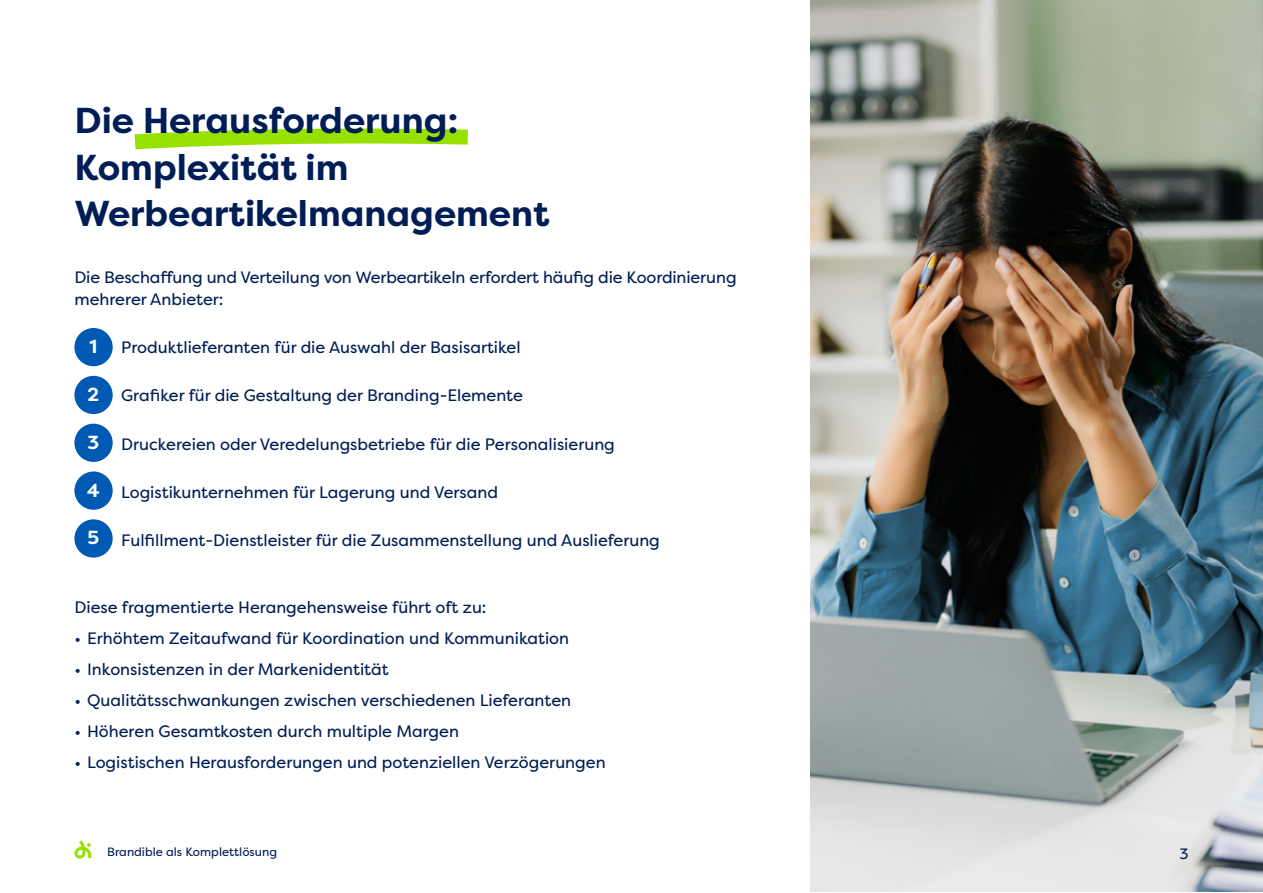
<style>
.page{position:relative;width:1263px;height:893px;background:#fff}
.page>*{position:absolute;margin:0;border:0;box-sizing:border-box;transform-origin:0 0}
.t1{font:700 36px/46.8px "Filson Pro";color:#001e55}
.t2{font:700 18.9px "Filson Pro";color:#fff}
.t3{font:16.5px/22.5px "Filson Pro";color:#001e55}
.t4{font:15px "Filson Pro";color:#001e55}
.t5{font:12px "Filson Pro";color:#001e55}
</style>
<div class="page">
<svg style="left:134px;top:128px;width:334px;height:22px"></svg>
<img style="left:810px;top:0;width:453px;height:891px">
<div style="left:74px;top:328px;width:39px;height:38px;background:#005ab4;border-radius:50%"></div>
<div style="left:74px;top:376px;width:39px;height:38px;background:#005ab4;border-radius:50%"></div>
<div style="left:74px;top:424px;width:39px;height:38px;background:#005ab4;border-radius:50%"></div>
<div style="left:74px;top:471px;width:39px;height:39px;background:#005ab4;border-radius:50%"></div>
<div style="left:74px;top:519px;width:39px;height:39px;background:#005ab4;border-radius:50%"></div>
<svg style="left:74px;top:840px;width:17px;height:19px"></svg>
<h1 class="t1" style="left:74px;top:97px;width:477px">Die Herausforderung:<br>Komplexität im<br>Werbeartikelmanagement</h1>
<p class="t3" style="left:74px;top:266px;width:664px">Die Beschaffung und Verteilung von Werbeartikeln erfordert häufig die Koordinierung mehrerer Anbieter:</p>
<p class="t3" style="left:121px;top:336px;width:401px">Produktlieferanten für die Auswahl der Basisartikel</p>
<p class="t3" style="left:121px;top:384px;width:403px">Grafiker für die Gestaltung der Branding-Elemente</p>
<p class="t3" style="left:121px;top:432px;width:495px">Druckereien oder Veredelungsbetriebe für die Personalisierung</p>
<p class="t3" style="left:121px;top:480px;width:378px">Logistikunternehmen für Lagerung und Versand</p>
<p class="t3" style="left:121px;top:528px;width:540px">Fulfillment-Dienstleister für die Zusammenstellung und Auslieferung</p>
<p class="t2" style="left:89px;top:334px;width:9px">1</p>
<p class="t2" style="left:87px;top:382px;width:13px">2</p>
<p class="t2" style="left:87px;top:430px;width:13px">3</p>
<p class="t2" style="left:87px;top:478px;width:14px">4</p>
<p class="t2" style="left:87px;top:526px;width:13px">5</p>
<p class="t3" style="left:74px;top:596px;width:414px">Diese fragmentierte Herangehensweise führt oft zu:</p>
<p class="t3" style="left:74px;top:627px;width:496px">• Erhöhtem Zeitaufwand für Koordination und Kommunikation</p>
<p class="t3" style="left:74px;top:658px;width:316px">• Inkonsistenzen in der Markenidentität</p>
<p class="t3" style="left:74px;top:689px;width:498px">• Qualitätsschwankungen zwischen verschiedenen Lieferanten</p>
<p class="t3" style="left:74px;top:720px;width:386px">• Höheren Gesamtkosten durch multiple Margen</p>
<p class="t3" style="left:74px;top:751px;width:533px">• Logistischen Herausforderungen und potenziellen Verzögerungen</p>
<p class="t5" style="left:107px;top:844px;width:171px">Brandible als Komplettlösung</p>
<p class="t4" style="left:1179px;top:843px;width:11px">3</p>
</div>
